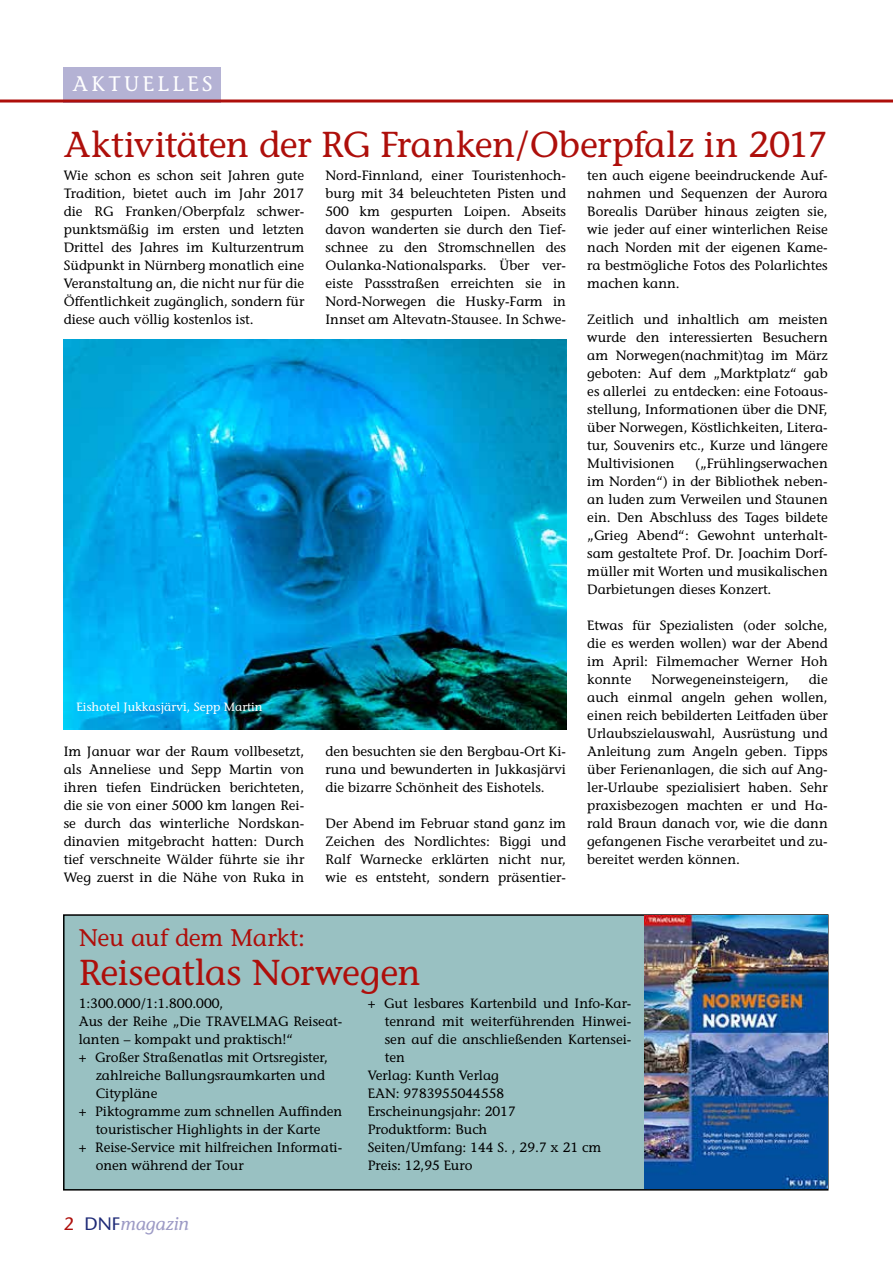
<style>
.page{position:relative;width:893px;height:1263px;background:#fff}
.page>*{position:absolute;margin:0;border:0;box-sizing:border-box;transform-origin:0 0}
.t1{font:36px "Stone Informal";letter-spacing:-.01em;color:#ae0f0b}
.t2{font:24px "Stone Informal";letter-spacing:-.01em;color:#ae0f0b}
.t3{font:21px "Stone Informal";letter-spacing:.16em;color:#fff}
.t4{font:italic 18px "Stone Informal";color:#9c9ac5}
.t5{font:13.5px/18px "Stone Informal";color:#000;text-align:justify}
.t6{font:12px "Stone Informal";color:#fff}
.s1{font-family:"Stone Sans";font-style:normal;color:#ae0f0b}
.s2{font-family:"Stone Sans";font-style:normal;color:#1e2a77}
</style>
<div class="page">
<div style="left:64px;top:915px;width:764px;height:275px;background:#99c1c2"></div>
<div style="left:63px;top:914px;width:765px;height:276px;border:2px solid #000"></div>
<div style="left:64px;top:67px;width:157px;height:35px;background:#b4b2d4"></div>
<hr style="left:0;top:99px;width:893px;height:3px;background:#ae0f0b">
<img style="left:645px;top:916px;width:182px;height:272px">
<img style="left:64px;top:339px;width:502px;height:390px">
<h3 class="t3" style="left:73px;top:71px;width:142px">AKTUELLES</h3>
<h1 class="t1" style="left:64px;top:123px;width:765px">Aktivitäten der RG Franken/Oberpfalz in 2017</h1>
<p class="t5" style="left:64px;top:166px;width:242px">Wie schon es schon seit Jahren gute Tradition, bietet auch im Jahr 2017 die RG Franken/Oberpfalz schwer&shy;punktsmäßig im ersten und letzten Drittel des Jahres im Kulturzentrum Südpunkt in Nürnberg monatlich eine Veranstaltung an, die nicht nur für die Öffentlichkeit zugänglich, sondern für diese auch völlig kostenlos ist.</p>
<p class="t5" style="left:587px;top:166px;width:242px">ten auch eigene beeindruckende Auf&shy;nahmen und Sequenzen der Aurora Borealis Darüber hinaus zeigten sie, wie jeder auf einer winterlichen Reise nach Norden mit der eigenen Kame&shy;ra bestmögliche Fotos des Polarlichtes machen kann.</p>
<p class="t5" style="left:587px;top:310px;width:242px">Zeitlich und inhaltlich am meisten wurde den interessierten Besuchern am Norwegen(nachmit)tag im März geboten: Auf dem „Marktplatz“ gab es allerlei zu entdecken: eine Fotoaus&shy;stellung, Informationen über die DNF, über Norwegen, Köstlichkeiten, Litera&shy;tur, Souvenirs etc., Kurze und längere Multivisionen</p>
<p class="t5" style="left:326px;top:166px;width:242px">Nord-Finnland, einer Touristenhoch&shy;burg mit 34 beleuchteten Pisten und 500 km gespurten Loipen. Abseits davon wanderten sie durch den Tief&shy;schnee zu den Stromschnellen des Oulanka-Nationalsparks. Über ver&shy;eiste Passstraßen erreichten sie in Nord-Norwegen die Husky-Farm in Innset am Altevatn-Stausee. In Schwe-</p>
<p class="t5" style="left:587px;top:454px;width:242px;text-indent:108px">(„Frühlingserwachen im Norden“) in der Bibliothek neben&shy;an luden zum Verweilen und Staunen ein. Den Abschluss des Tages bildete „Grieg Abend“: Gewohnt unterhalt&shy;sam gestaltete Prof. Dr. Joachim Dorf&shy;müller mit Worten und musikalischen Darbietungen dieses Konzert.</p>
<p class="t5" style="left:587px;top:616px;width:242px">Etwas für Spezialisten (oder solche, die es werden wollen) war der Abend im April: Filmemacher Werner Hoh konnte</p>
<p class="t5" style="left:587px;top:670px;width:242px;text-indent:222px">die auch einmal angeln gehen wollen, einen reich bebilderten Leitfaden über Urlaubszielauswahl, Ausrüstung und Anleitung zum Angeln geben. Tipps über Ferienanlagen, die sich auf Ang&shy;ler-Urlaube spezialisiert haben. Sehr praxisbezogen machten er und Ha&shy;rald Braun danach vor, wie die dann gefangenen Fische verarbeitet und zu&shy;bereitet werden können.</p>
<p class="t5" style="left:651px;top:670px;width:139px">Norwegeneinsteigern,</p>
<p class="t6" style="left:77px;top:699px;width:188px">Eishotel Jukkasjärvi, Sepp Martin</p>
<p class="t5" style="left:326px;top:742px;width:242px">den besuchten sie den Bergbau-Ort Ki&shy;runa und bewunderten in Jukkasjärvi die bizarre Schönheit des Eishotels.</p>
<p class="t5" style="left:326px;top:814px;width:242px">Der Abend im Februar stand ganz im Zeichen des Nordlichtes: Biggi und Ralf Warnecke erklärten nicht nur, wie es entsteht, sondern präsentier-</p>
<p class="t5" style="left:64px;top:742px;width:242px">Im Januar war der Raum vollbesetzt, als Anneliese und Sepp Martin von ihren tiefen Eindrücken berichteten, die sie von einer 5000 km langen Rei&shy;se durch das winterliche Nordskan&shy;dinavien mitgebracht hatten: Durch tief verschneite Wälder führte sie ihr Weg zuerst in die Nähe von Ruka in</p>
<h2 class="t2" style="left:79px;top:923px;width:228px">Neu auf dem Markt:</h2>
<h1 class="t1" style="left:79px;top:951px;width:344px">Reiseatlas Norwegen</h1>
<p class="t5" style="left:79px;top:994px;width:265px;text-align:left">1:300.000/1:1.800.000,<br>Aus der Reihe „Die TRAVELMAG Reiseat&shy;lanten – kompakt und praktisch!“<br>+ Großer Straßenatlas mit Ortsregister,</p>
<p class="t5" style="left:96px;top:1066px;width:231px">zahlreiche Ballungsraumkarten und</p>
<p class="t5" style="left:96px;top:1084px;width:63px">Citypläne</p>
<p class="t5" style="left:79px;top:1102px;width:265px">+ Piktogramme zum schnellen Auffinden</p>
<p class="t5" style="left:96px;top:1120px;width:226px">touristischer Highlights in der Karte</p>
<p class="t5" style="left:79px;top:1138px;width:265px">+ Reise-Service mit hilfreichen Informati-</p>
<p class="t5" style="left:96px;top:1156px;width:149px">onen während der Tour</p>
<p class="t5" style="left:368px;top:994px;width:265px">+ Gut lesbares Kartenbild und Info-Kar-</p>
<p class="t5" style="left:385px;top:1012px;width:248px">tenrand mit weiterführenden Hinwei-</p>
<p class="t5" style="left:385px;top:1030px;width:248px">sen auf die anschließenden Kartensei-</p>
<p class="t5" style="left:385px;top:1048px;width:22px">ten</p>
<p class="t5" style="left:368px;top:1066px;width:133px">Verlag: Kunth Verlag</p>
<p class="t5" style="left:368px;top:1084px;width:138px">EAN: 9783955044558</p>
<p class="t5" style="left:368px;top:1102px;width:149px">Erscheinungsjahr: 2017</p>
<p class="t5" style="left:368px;top:1120px;width:121px">Produktform: Buch</p>
<p class="t5" style="left:368px;top:1138px;width:235px">Seiten/Umfang: 144 S. , 29.7 x 21 cm</p>
<p class="t5" style="left:368px;top:1156px;width:106px">Preis: 12,95 Euro</p>
<h3 class="t4" style="left:64px;top:1213px;width:127px"><span class="s1">2</span> <span class="s2">DNF</span>magazin</h3>
</div>
